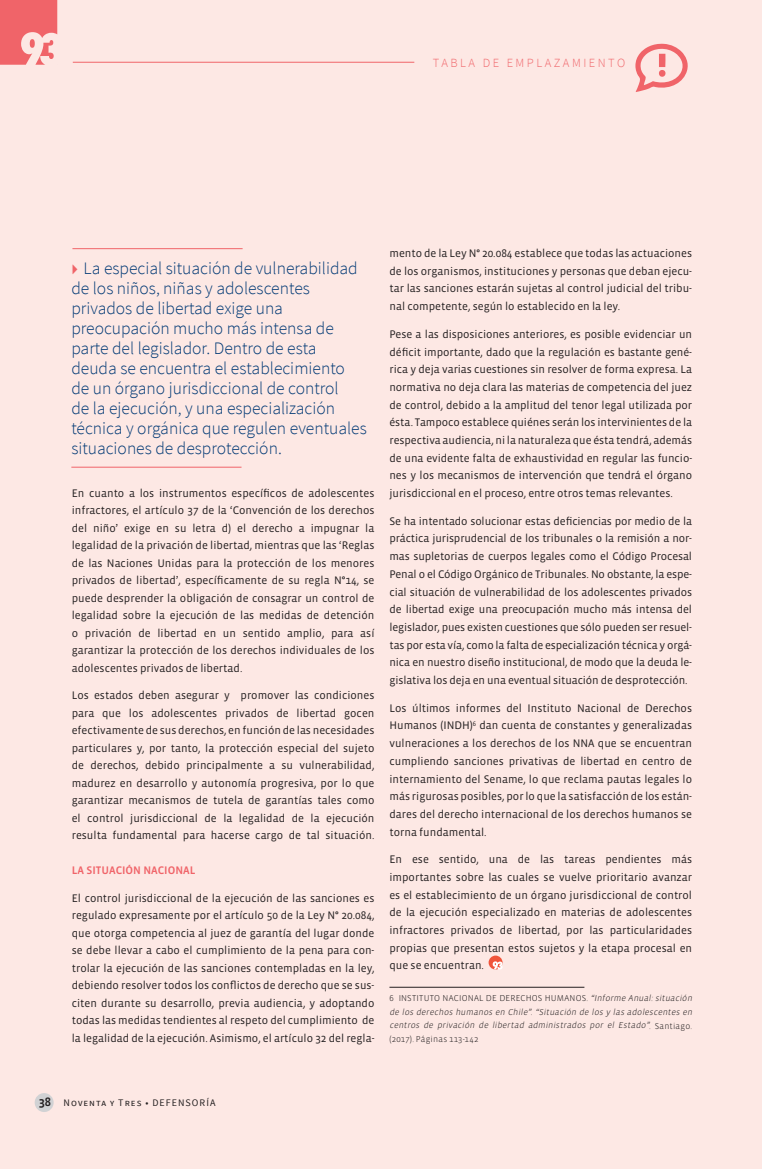
<style>
.page{position:relative;width:762px;height:1169px;background:#fde8e4}
.page>*{position:absolute;margin:0;border:0;box-sizing:border-box;transform-origin:0 0}
.t1{font:300 17.5px/20px "Source Sans Pro";color:#013975}
.t2{font:300 12.5px "Source Sans Pro";letter-spacing:.2em;color:#f06469}
.t3{font:11.25px/17.8px "Vista Sans";color:#231f20;text-align:justify}
.t4{font:11.25px "Vista Sans Med";color:#f06469}
.t5{font:10px "Source Sans Pro";letter-spacing:.1em;color:#231f20}
.t6{font:italic 300 8.75px/13.8px "Vista Sans";color:#231f20}
.s1{font-family:"Idealist Sans";font-size:18.75px;color:#f06469}
.s2{font-style:normal}
.s3{font-family:"Vista Sans Med";font-size:12.5px}
</style>
<div class="page">
<svg style="left:635px;top:43px;width:53px;height:49px"></svg>
<hr style="left:73px;top:62px;width:341px;height:1px;background:#f06469">
<div style="left:488px;top:956px;width:14px;height:13px;background:#f0543a;border-radius:50%"></div>
<svg style="left:492px;top:961px;width:10px;height:8px"></svg>
<hr style="left:389px;top:987px;width:195px;height:1px;background:#231f20">
<hr style="left:71px;top:467px;width:170px;height:1px;background:#f06469">
<hr style="left:72px;top:248px;width:171px;height:1px;background:#f06469">
<div style="left:35px;top:1093px;width:19px;height:19px;background:#d1d2d4;border-radius:50%"></div>
<svg style="left:0;top:0;width:57px;height:65px"></svg>
<p class="t2" style="left:433px;top:56px;width:194px">TABLA DE EMPLAZAMIENTO</p>
<p class="t1" style="left:71px;top:258px;width:297px"><span class="s1">►</span> La especial situación de vulnerabilidad de los niños, niñas y adolescentes privados de libertad exige una preocupación mucho más intensa de parte del legislador. Dentro de esta<br>deuda se encuentra el establecimiento de un órgano jurisdiccional de control<br>de la ejecución, y una especialización técnica y orgánica que regulen eventuales situaciones de desprotección.</p>
<p class="t3" style="left:72px;top:485px;width:304px">En cuanto a los instrumentos específicos de adolescentes infractores, el artículo 37 de la ‘Convención de los derechos del niño’ exige en su letra d) el derecho a impugnar la legalidad de la privación de libertad, mientras que las ‘Reglas de las Naciones Unidas para la protección de los menores privados de libertad’, específicamente de su regla N°14, se puede desprender la obligación de consagrar un control de legalidad sobre la ejecución de las medidas de detención o privación de libertad en un sentido amplio, para así garantizar la protección de los derechos individuales de los adolescentes privados de libertad.</p>
<p class="t3" style="left:72px;top:687px;width:304px">Los estados deben asegurar y promover las condiciones para que los adolescentes privados de libertad gocen efectivamente de sus derechos, en función de las necesidades particulares y, por tanto, la protección especial del sujeto de derechos, debido principalmente a su vulnerabilidad, madurez en desarrollo y autonomía progresiva, por lo que garantizar mecanismos de tutela de garantías tales como el control jurisdiccional de la legalidad de la ejecución resulta fundamental para hacerse cargo de tal situación.</p>
<p class="t4" style="left:72px;top:865px;width:125px">LA SITUACIÓN NACIONAL</p>
<p class="t3" style="left:72px;top:890px;width:304px">El control jurisdiccional de la ejecución de las sanciones es regulado expresamente por el artículo 50 de la Ley N° 20.084, que otorga competencia al juez de garantía del lugar donde se debe llevar a cabo el cumplimiento de la pena para con&shy;trolar la ejecución de las sanciones contempladas en la ley, debiendo resolver todos los conflictos de derecho que se sus&shy;citen durante su desarrollo, previa audiencia, y adoptando todas las medidas tendientes al respeto del cumplimiento de la legalidad de la ejecución. Asimismo, el artículo 32 del regla-</p>
<p class="t3" style="left:389px;top:245px;width:304px">mento de la Ley N° 20.084 establece que todas las actuaciones de los organismos, instituciones y personas que deban ejecu&shy;tar las sanciones estarán sujetas al control judicial del tribu&shy;nal competente, según lo establecido en la ley.</p>
<p class="t3" style="left:389px;top:325px;width:304px">Pese a las disposiciones anteriores, es posible evidenciar un déficit importante, dado que la regulación es bastante gené&shy;rica y deja varias cuestiones sin resolver de forma expresa. La normativa no deja clara las materias de competencia del juez de control, debido a la amplitud del tenor legal utilizada por ésta. Tampoco establece quiénes serán los intervinientes de la respectiva audiencia, ni la naturaleza que ésta tendrá, además de una evidente falta de exhaustividad en regular las funcio&shy;nes y los mecanismos de intervención que tendrá el órgano jurisdiccional en el proceso, entre otros temas relevantes.</p>
<p class="t3" style="left:389px;top:512px;width:304px">Se ha intentado solucionar estas deficiencias por medio de la práctica jurisprudencial de los tribunales o la remisión a nor&shy;mas supletorias de cuerpos legales como el Código Procesal Penal o el Código Orgánico de Tribunales. No obstante, la espe&shy;cial situación de vulnerabilidad de los adolescentes privados de libertad exige una preocupación mucho más intensa del legislador, pues existen cuestiones que sólo pueden ser resuel&shy;tas por esta vía, como la falta de especialización técnica y orgá&shy;nica en nuestro diseño institucional, de modo que la deuda le&shy;gislativa los deja en una eventual situación de desprotección.</p>
<p class="t3" style="left:389px;top:699px;width:304px">Los últimos informes del Instituto Nacional de Derechos Humanos (INDH)<sup>6</sup> dan cuenta de constantes y generalizadas vulneraciones a los derechos de los NNA que se encuentran cumpliendo sanciones privativas de libertad en centro de internamiento del Sename, lo que reclama pautas legales lo más rigurosas posibles, por lo que la satisfacción de los están&shy;dares del derecho internacional de los derechos humanos se torna fundamental.</p>
<p class="t3" style="left:389px;top:851px;width:304px">En ese sentido, una de las tareas pendientes más importantes sobre las cuales se vuelve prioritario avanzar es el establecimiento de un órgano jurisdiccional de control de la ejecución especializado en materias de adolescentes infractores privados de libertad, por las particularidades propias que presentan estos sujetos y la etapa procesal en que se encuentran.</p>
<p class="t6" style="left:389px;top:991px;width:306px"><span class="s2">6 INSTITUTO NACIONAL DE DERECHOS HUMANOS.</span> “Informe Anual: situación de los derechos humanos en Chile”. “Situación de los y las adolescentes en centros de privación de libertad administrados por el Estado”<span class="s2">. S a n t i a g o . (2017). Páginas 113-142</span></p>
<p class="t5" style="left:39px;top:1097px;width:178px"><span class="s3">38</span> Noventa y Tres • DEFENSORÍA</p>
</div>
